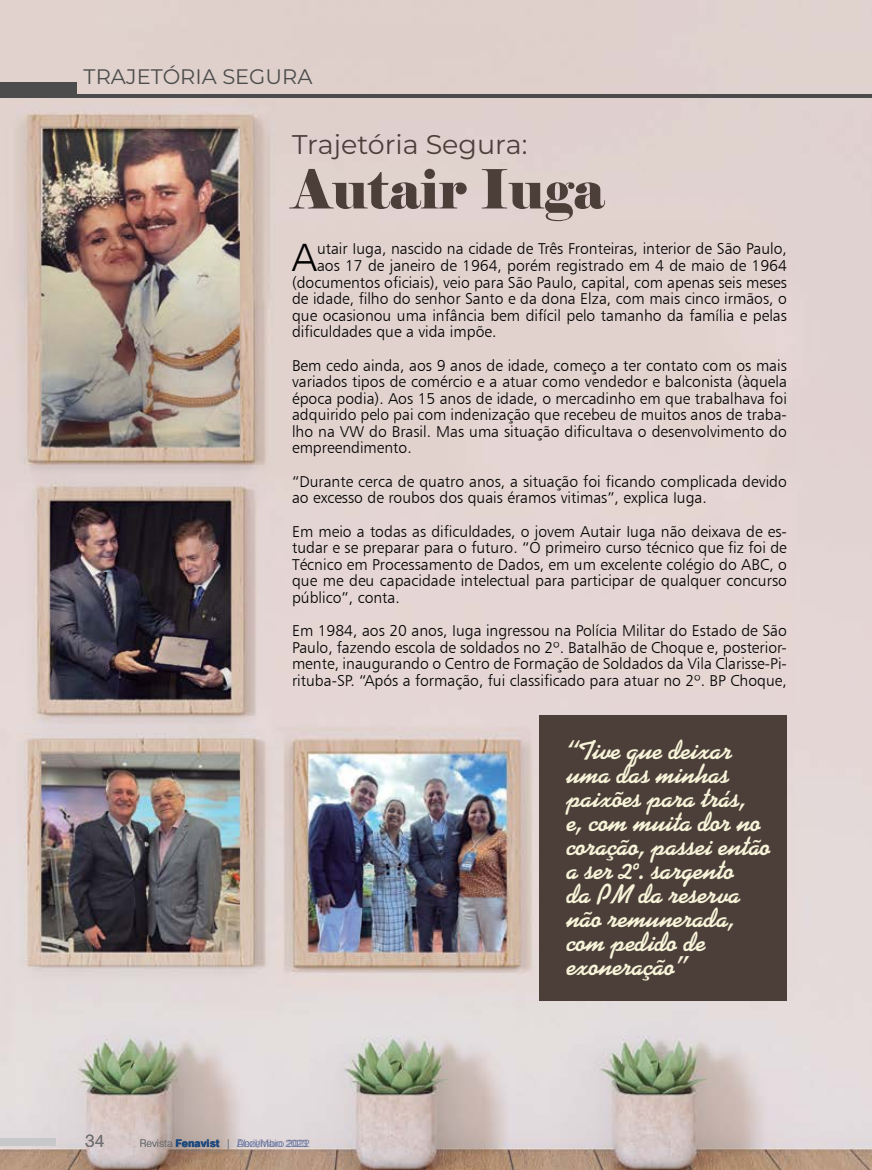
<style>
.page{position:relative;width:872px;height:1170px;background:#fff}
.page>*{position:absolute;margin:0;border:0;box-sizing:border-box;transform-origin:0 0}
.t1{font:54px "Elephant";color:#4c3f39}
.t2{font:39.6px "Humanist 777 BT Light B";color:#000}
.t3{font:700 27px/24px "Alako";color:#f7f3d9}
.t4{font:27px "Montserrat";color:#4c3f39}
.t5{font:21px "Montserrat";color:#4c4c4c}
.t6{font:300 18px "Swiss 721 BT";color:#6d6e70}
.t7{font:15.75px/16.5px "Humanist 777 BT Light B";color:#000;text-align:justify}
.t8{font:300 10.5px "Swiss 721 BT";color:#5f6d97}
.s1{color:#6d6e70}
.s2{font-weight:800;color:#1e497d}
</style>
<div class="page">
<img style="left:0;top:0;width:872px;height:1169px">
<div style="left:0;top:1138px;width:55px;height:7px;background:#c6c8ca"></div>
<hr style="left:0;top:95px;width:872px;height:3px;background:#4c4c4c">
<div style="left:0;top:82px;width:76px;height:13px;background:#4c4c4c"></div>
<div style="left:539px;top:715px;width:248px;height:285px;background:#4c3f39"></div>
<h3 class="t5" style="left:84px;top:63px;width:230px">TRAJETÓRIA SEGURA</h3>
<h3 class="t4" style="left:292px;top:126px;width:237px">Trajetória Segura:</h3>
<h1 class="t1" style="left:292px;top:155px;width:314px">Autair Iuga</h1>
<h2 class="t2" style="left:291px;top:233px;width:27px">A</h2>
<p class="t7" style="left:317px;top:240px;width:471px">utair Iuga, nascido na cidade de Três Fronteiras, interior de São Paulo,</p>
<p class="t7" style="left:317px;top:257px;width:471px">aos 17 de janeiro de 1964, porém registrado em 4 de maio de 1964</p>
<p class="t7" style="left:292px;top:273px;width:496px">(documentos oficiais), veio para São Paulo, capital, com apenas seis meses</p>
<p class="t7" style="left:292px;top:290px;width:496px">de idade, filho do senhor Santo e da dona Elza, com mais cinco irmãos, o</p>
<p class="t7" style="left:292px;top:306px;width:496px">que ocasionou uma infância bem difícil pelo tamanho da família e pelas</p>
<p class="t7" style="left:292px;top:323px;width:206px">dificuldades que a vida impõe.</p>
<p class="t7" style="left:292px;top:356px;width:496px">Bem cedo ainda, aos 9 anos de idade, começo a ter contato com os mais variados tipos de comércio e a atuar como vendedor e balconista (àquela época podia). Aos 15 anos de idade, o mercadinho em que trabalhava foi adquirido pelo pai com indenização que recebeu de muitos anos de traba&shy;lho na VW do Brasil. Mas uma situação dificultava o desenvolvimento do empreendimento.</p>
<p class="t7" style="left:292px;top:472px;width:496px">“Durante cerca de quatro anos, a situação foi ficando complicada devido ao excesso de roubos dos quais éramos vitimas”, explica Iuga.</p>
<p class="t7" style="left:292px;top:522px;width:496px">Em meio a todas as dificuldades, o jovem Autair Iuga não deixava de es&shy;tudar e se preparar para o futuro. “O primeiro curso técnico que fiz foi de Técnico em Processamento de Dados, em um excelente colégio do ABC, o que me deu capacidade intelectual para participar de qualquer concurso público”, conta.</p>
<p class="t7" style="left:292px;top:622px;width:496px">Em 1984, aos 20 anos, Iuga ingressou na Polícia Militar do Estado de São Paulo, fazendo escola de soldados no 2º. Batalhão de Choque e, posterior&shy;mente, inaugurando o Centro de Formação de Soldados da Vila Clarisse-Pi&shy;rituba-SP. “Após a formação, fui classificado para atuar no 2º. BP Choque,</p>
<p class="t6" style="left:85px;top:1128px;width:21px">34</p>
<p class="t8" style="left:140px;top:1136px;width:169px"><span class="s1">Revista</span> <span class="s2">Fenavist</span> <span class="s1">|</span> Abril/Maio 2023</p>
<p class="t8" style="left:237px;top:1136px;width:74px">Dezembro 2022</p>
<p class="t8" style="left:291px;top:1136px;width:7px">0</p>
<h3 class="t3" style="left:567px;top:738px;width:205px">“Tive que deixar uma das minhas paixões para trás,<br>e, com muita dor no coração, passei então a ser 2º. sargento<br>da PM da reserva não remunerada, com pedido de exoneração”</h3>
</div>
